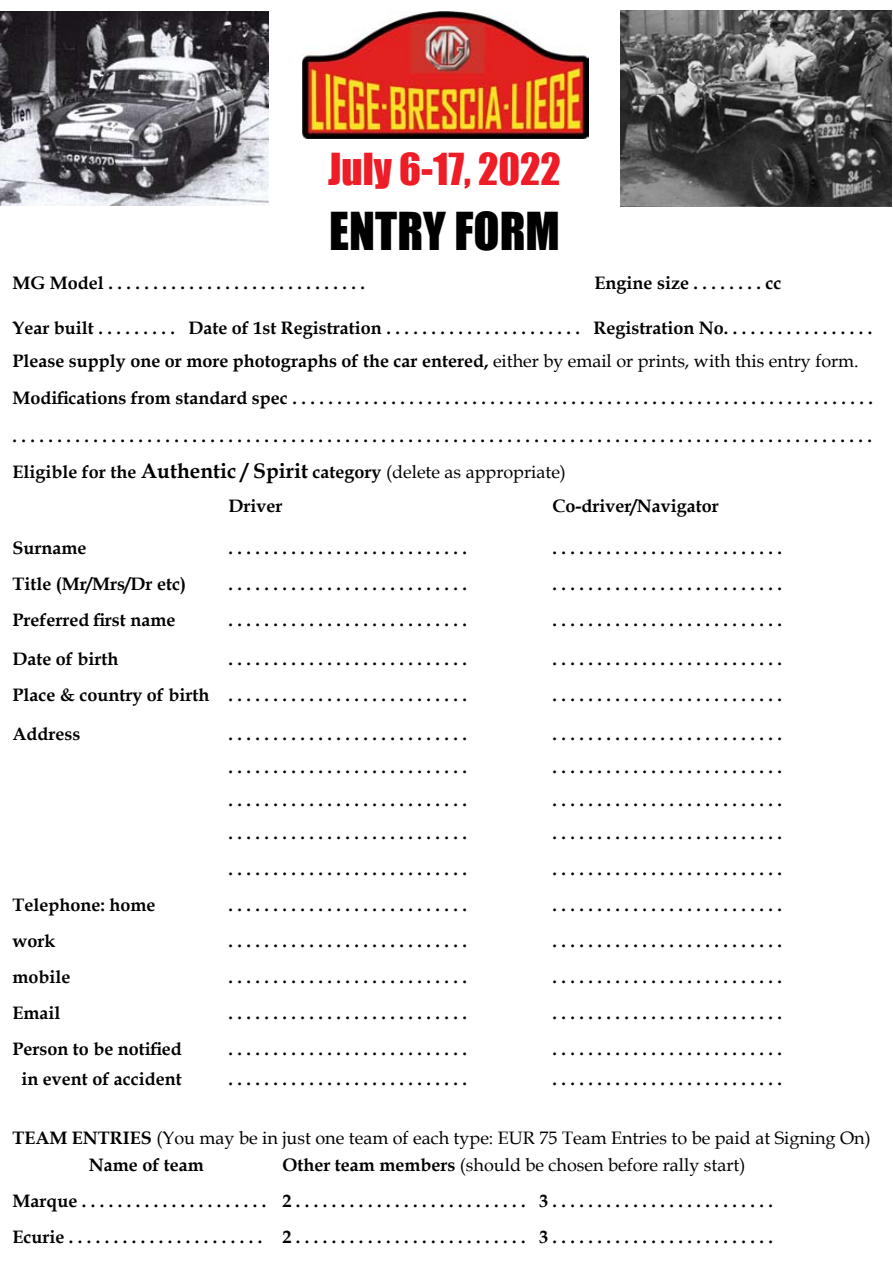
<style>
.page{position:relative;width:893px;height:1263px;background:#fff}
.page>*{position:absolute;margin:0;border:0;box-sizing:border-box;transform-origin:0 0}
.t1{font:48px "Impact";color:#000}
.t2{font:40.5px "Impact";color:#ed1c27}
.t3{font:700 18px/36px "Book Antiqua";color:#000}
.t4{font:18px/27px "Book Antiqua";color:#000}
.s1{font-weight:400}
.s2{font-size:21px}
.s3{font-weight:700}
</style>
<div class="page">
<img style="left:0;top:12px;width:268px;height:193px">
<img style="left:621px;top:11px;width:271px;height:195px">
<img style="left:303px;top:12px;width:286px;height:126px">
<h2 class="t2" style="left:328px;top:138px;width:234px">July 6-17, 2022</h2>
<h1 class="t1" style="left:329px;top:194px;width:232px">ENTRY FORM</h1>
<p class="t3" style="left:12px;top:264px;width:354px">MG Model . . . . . . . . . . . . . . . . . . . . . . . . . . . . .</p>
<p class="t3" style="left:594px;top:264px;width:188px">Engine size . . . . . . . . cc</p>
<p class="t3" style="left:12px;top:311px;width:861px;line-height:33px">Year built . . . . . . . . . Date of 1st Registration . . . . . . . . . . . . . . . . . . . . . . Registration No. . . . . . . . . . . . . . . . .<br>Please supply one or more photographs of the car entered, <span class="s1">either by email or prints, with this entry form.</span></p>
<p class="t3" style="left:12px;top:380px;width:862px">Modifications from standard spec . . . . . . . . . . . . . . . . . . . . . . . . . . . . . . . . . . . . . . . . . . . . . . . . . . . . . . . . . . . . . . . . .</p>
<p class="t3" style="left:12px;top:417px;width:861px">. . . . . . . . . . . . . . . . . . . . . . . . . . . . . . . . . . . . . . . . . . . . . . . . . . . . . . . . . . . . . . . . . . . . . . . . . . . . . . . . . . . . . . . . . . . . . . . .</p>
<p class="t3" style="left:12px;top:453px;width:555px">Eligible for the <span class="s2">Authentic / Spirit</span> category <span class="s1">(delete as appropriate)</span></p>
<p class="t3" style="left:228px;top:488px;width:55px">Driver</p>
<p class="t3" style="left:552px;top:488px;width:168px">Co-driver/Navigator</p>
<p class="t3" style="left:12px;top:530px;width:75px">Surname</p>
<p class="t3" style="left:228px;top:530px;width:240px">. . . . . . . . . . . . . . . . . . . . . . . . . . .</p>
<p class="t3" style="left:552px;top:530px;width:231px">. . . . . . . . . . . . . . . . . . . . . . . . . .</p>
<p class="t3" style="left:12px;top:566px;width:175px">Title (Mr/Mrs/Dr etc)</p>
<p class="t3" style="left:228px;top:566px;width:240px">. . . . . . . . . . . . . . . . . . . . . . . . . . .</p>
<p class="t3" style="left:552px;top:566px;width:231px">. . . . . . . . . . . . . . . . . . . . . . . . . .</p>
<p class="t3" style="left:12px;top:602px;width:164px">Preferred first name</p>
<p class="t3" style="left:228px;top:602px;width:240px">. . . . . . . . . . . . . . . . . . . . . . . . . . .</p>
<p class="t3" style="left:552px;top:602px;width:231px">. . . . . . . . . . . . . . . . . . . . . . . . . .</p>
<p class="t3" style="left:12px;top:641px;width:107px">Date of birth</p>
<p class="t3" style="left:228px;top:641px;width:240px">. . . . . . . . . . . . . . . . . . . . . . . . . . .</p>
<p class="t3" style="left:552px;top:641px;width:231px">. . . . . . . . . . . . . . . . . . . . . . . . . .</p>
<p class="t3" style="left:12px;top:677px;width:456px">Place &amp; country of birth . . . . . . . . . . . . . . . . . . . . . . . . . . .</p>
<p class="t3" style="left:552px;top:677px;width:231px">. . . . . . . . . . . . . . . . . . . . . . . . . .</p>
<p class="t3" style="left:12px;top:716px;width:69px">Address</p>
<p class="t3" style="left:228px;top:716px;width:240px">. . . . . . . . . . . . . . . . . . . . . . . . . . .</p>
<p class="t3" style="left:552px;top:716px;width:231px">. . . . . . . . . . . . . . . . . . . . . . . . . .</p>
<p class="t3" style="left:228px;top:749px;width:240px">. . . . . . . . . . . . . . . . . . . . . . . . . . .</p>
<p class="t3" style="left:552px;top:749px;width:231px">. . . . . . . . . . . . . . . . . . . . . . . . . .</p>
<p class="t3" style="left:228px;top:782px;width:240px">. . . . . . . . . . . . . . . . . . . . . . . . . . .</p>
<p class="t3" style="left:552px;top:782px;width:231px">. . . . . . . . . . . . . . . . . . . . . . . . . .</p>
<p class="t3" style="left:228px;top:815px;width:240px">. . . . . . . . . . . . . . . . . . . . . . . . . . .</p>
<p class="t3" style="left:552px;top:815px;width:231px">. . . . . . . . . . . . . . . . . . . . . . . . . .</p>
<p class="t3" style="left:228px;top:851px;width:240px">. . . . . . . . . . . . . . . . . . . . . . . . . . .</p>
<p class="t3" style="left:552px;top:851px;width:231px">. . . . . . . . . . . . . . . . . . . . . . . . . .</p>
<p class="t3" style="left:12px;top:887px;width:145px">Telephone: home</p>
<p class="t3" style="left:228px;top:887px;width:240px">. . . . . . . . . . . . . . . . . . . . . . . . . . .</p>
<p class="t3" style="left:552px;top:887px;width:231px">. . . . . . . . . . . . . . . . . . . . . . . . . .</p>
<p class="t3" style="left:12px;top:923px;width:45px">work</p>
<p class="t3" style="left:228px;top:923px;width:240px">. . . . . . . . . . . . . . . . . . . . . . . . . . .</p>
<p class="t3" style="left:552px;top:923px;width:231px">. . . . . . . . . . . . . . . . . . . . . . . . . .</p>
<p class="t3" style="left:12px;top:959px;width:59px">mobile</p>
<p class="t3" style="left:228px;top:959px;width:240px">. . . . . . . . . . . . . . . . . . . . . . . . . . .</p>
<p class="t3" style="left:552px;top:959px;width:231px">. . . . . . . . . . . . . . . . . . . . . . . . . .</p>
<p class="t3" style="left:12px;top:995px;width:49px">Email</p>
<p class="t3" style="left:228px;top:995px;width:240px">. . . . . . . . . . . . . . . . . . . . . . . . . . .</p>
<p class="t3" style="left:552px;top:995px;width:231px">. . . . . . . . . . . . . . . . . . . . . . . . . .</p>
<p class="t3" style="left:12px;top:1031px;width:171px">Person to be notified</p>
<p class="t3" style="left:228px;top:1031px;width:240px">. . . . . . . . . . . . . . . . . . . . . . . . . . .</p>
<p class="t3" style="left:552px;top:1031px;width:231px">. . . . . . . . . . . . . . . . . . . . . . . . . .</p>
<p class="t3" style="left:21px;top:1061px;width:162px">in event of accident</p>
<p class="t3" style="left:228px;top:1061px;width:240px">. . . . . . . . . . . . . . . . . . . . . . . . . . .</p>
<p class="t3" style="left:552px;top:1061px;width:231px">. . . . . . . . . . . . . . . . . . . . . . . . . .</p>
<p class="t4" style="left:89px;top:1124px;width:783px;text-indent:-76px"><span class="s3">TEAM ENTRIES</span> (You may be in just one team of each type: EUR 75 Team Entries to be paid at Signing On)<br><span class="s3">Name of team</span></p>
<p class="t3" style="left:12px;top:1146px;width:762px;text-indent:270px">Other team members <span class="s1">(should be chosen before rally start)<br></span>Marque . . . . . . . . . . . . . . . . . . . . . 2 . . . . . . . . . . . . . . . . . . . . . . . . . . 3 . . . . . . . . . . . . . . . . . . . . . . . . .<br>Ecurie . . . . . . . . . . . . . . . . . . . . . . 2 . . . . . . . . . . . . . . . . . . . . . . . . . . 3 . . . . . . . . . . . . . . . . . . . . . . . . .</p>
</div>
